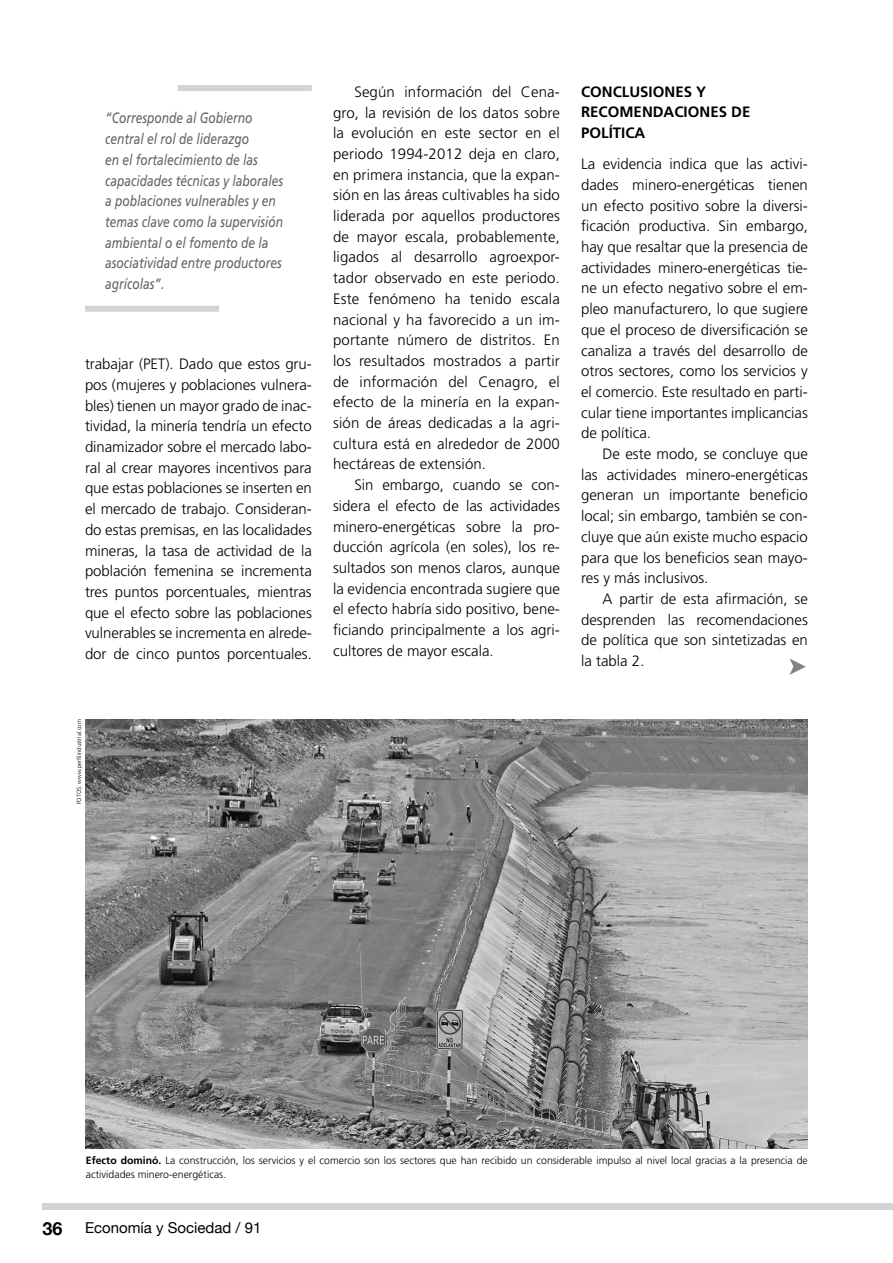
<style>
.page{position:relative;width:893px;height:1263px;background:#fff}
.page>*{position:absolute;margin:0;border:0;box-sizing:border-box;transform-origin:0 0}
.t1{font:700 18px "Helvetica Neue";color:#000}
.t2{font:300 15px/20.7px "Frutiger";color:#000;text-align:justify}
.t3{font:italic 15px/20.7px "Frutiger";color:#636466;scale:.8 1}
.t4{font:700 15px/20.7px "Frutiger";color:#000}
.t5{font:15px "Helvetica Neue";color:#000}
.t6{font:300 10.5px/13.5px "Frutiger";color:#000}
.t7{font:300 6px "Frutiger";color:#000}
.s1{font-weight:700}
</style>
<div class="page">
<div style="left:43px;top:1203px;width:850px;height:7px;background:#d1d3d4"></div>
<div style="left:85px;top:306px;width:134px;height:6px;background:#d1d3d4"></div>
<div style="left:178px;top:85px;width:134px;height:6px;background:#d1d3d4"></div>
<img style="left:86px;top:719px;width:722px;height:429px">
<svg style="left:789px;top:659px;width:17px;height:16px"></svg>
<p class="t3" style="left:105px;top:108px;width:224px">“Corresponde al Gobierno central el rol de liderazgo<br>en el fortalecimiento de las capacidades técnicas y laborales a poblaciones vulnerables y en temas clave como la supervisión ambiental o el fomento de la asociatividad entre productores agrícolas”.</p>
<p class="t2" style="left:85px;top:354px;width:228px">trabajar (PET). Dado que estos gru&shy;pos (mujeres y poblaciones vulnera&shy;bles) tienen un mayor grado de inac&shy;tividad, la minería tendría un efecto dinamizador sobre el mercado labo&shy;ral al crear mayores incentivos para que estas poblaciones se inserten en el mercado de trabajo. Consideran&shy;do estas premisas, en las localidades mineras, la tasa de actividad de la población femenina se incrementa tres puntos porcentuales, mientras que el efecto sobre las poblaciones vulnerables se incrementa en alrede&shy;dor de cinco puntos porcentuales.</p>
<p class="t7" style="left:76px;top:804px;width:87px;rotate:-90deg">FOTOS: www.perfilindustrial.com</p>
<p class="t2" style="left:333px;top:81px;width:228px;text-indent:21px">Según información del Cena&shy;gro, la revisión de los datos sobre la evolución en este sector en el periodo 1994-2012 deja en claro, en primera instancia, que la expan&shy;sión en las áreas cultivables ha sido liderada por aquellos productores de mayor escala, probablemente, ligados al desarrollo agroexpor&shy;tador observado en este periodo.<br>Este fenómeno ha tenido escala nacional y ha favorecido a un im&shy;portante número de distritos. En los resultados mostrados a partir de información del Cenagro, el efecto de la minería en la expan&shy;sión de áreas dedicadas a la agri&shy;cultura está en alrededor de 2000 hectáreas de extensión.</p>
<p class="t2" style="left:333px;top:475px;width:228px;text-indent:21px">Sin embargo, cuando se con&shy;sidera el efecto de las actividades minero-energéticas sobre la pro&shy;ducción agrícola (en soles), los re&shy;sultados son menos claros, aunque la evidencia encontrada sugiere que el efecto habría sido positivo, bene&shy;ficiando principalmente a los agri&shy;cultores de mayor escala.</p>
<p class="t4" style="left:581px;top:81px;width:171px">CONCLUSIONES Y<br>RECOMENDACIONES DE<br>POLÍTICA</p>
<p class="t2" style="left:581px;top:154px;width:228px">La evidencia indica que las activi&shy;dades minero-energéticas tienen un efecto positivo sobre la diversi&shy;ficación productiva. Sin embargo, hay que resaltar que la presencia de actividades minero-energéticas tie&shy;ne un efecto negativo sobre el em&shy;pleo manufacturero, lo que sugiere que el proceso de diversificación se canaliza a través del desarrollo de otros sectores, como los servicios y el comercio. Este resultado en parti&shy;cular tiene importantes implicancias de política.</p>
<p class="t2" style="left:581px;top:443px;width:228px;text-indent:21px">De este modo, se concluye que las actividades minero-energéticas generan un importante beneficio local; sin embargo, también se con&shy;cluye que aún existe mucho espacio para que los beneficios sean mayo&shy;res y más inclusivos.</p>
<p class="t2" style="left:581px;top:588px;width:228px;text-indent:21px">A partir de esta afirmación, se desprenden las recomendaciones de política que son sintetizadas en la tabla 2.</p>
<p class="t6" style="left:86px;top:1154px;width:723px"><span class="s1">Efecto dominó.</span> La construcción, los servicios y el comercio son los sectores que han recibido un considerable impulso al nivel local gracias a la presencia de actividades minero-energéticas.</p>
<p class="t1" style="left:43px;top:1217px;width:22px">36</p>
<p class="t5" style="left:85px;top:1218px;width:178px">Economía y Sociedad / 91</p>
</div>
